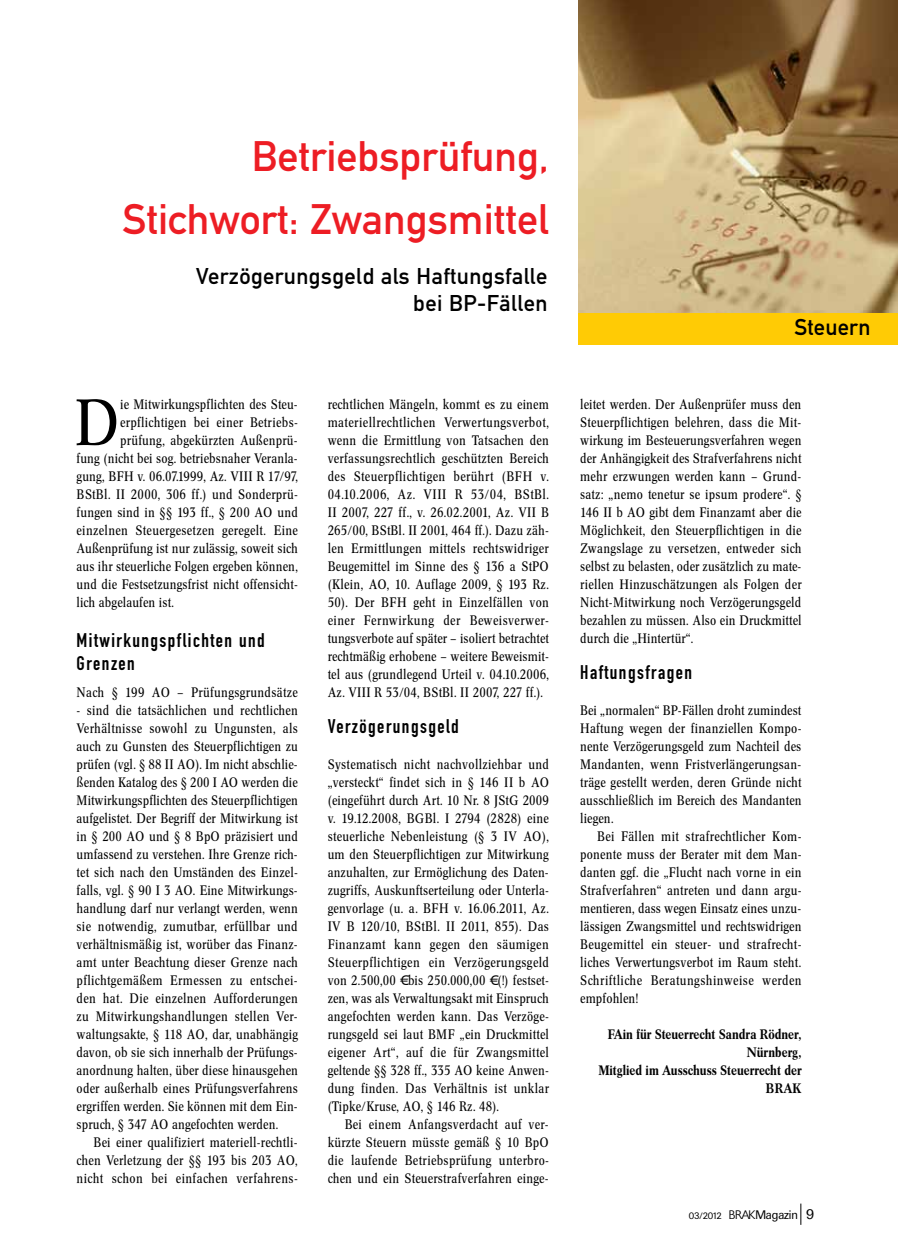
<style>
.page{position:relative;width:898px;height:1259px;background:#fff}
.page>*{position:absolute;margin:0;border:0;box-sizing:border-box;transform-origin:0 0}
.t1{font:64.05px "Concorde Condensed BQ";color:#000}
.t2{font:42px/63px "DIN Mittelschrift";color:#ed1d24;text-align:right}
.t3{font:22.5px/27px "DIN Mittelschrift";letter-spacing:.02em;color:#000;text-align:right}
.t4{font:19.5px/22.5px "DIN Engschrift";letter-spacing:.075em;color:#000}
.t5{font:13.5px/18px "Concorde Condensed BQ";letter-spacing:.01em;color:#000;text-align:justify}
.t6{font:500 13.5px/18px "Concorde Condensed BQ";color:#000;text-align:right}
.t7{font:9px "Ultimate";letter-spacing:-.07em;color:#000;scale:.95 1}
.s1{font-family:"Chantilly";font-weight:300;font-size:12px}
.s2{font-size:12px}
.s3{font-size:13.5px}
</style>
<div class="page">
<svg style="left:800px;top:1203px;width:1px;height:21px"></svg>
<img style="left:578px;top:0;width:319px;height:313px">
<div style="left:578px;top:313px;width:319px;height:31px;background:#ffcb05"></div>
<h2 class="t2" style="left:122px;top:124px;width:428px">Betriebsprüfung,<br>Stichwort: Zwangsmittel</h2>
<h3 class="t3" style="left:196px;top:263px;width:352px">Verzögerungsgeld als Haftungsfalle bei BP-Fällen</h3>
<h1 class="t1" style="left:74px;top:385px;width:47px">D</h1>
<p class="t5" style="left:120px;top:395px;width:179px">ie Mitwirkungspflichten des Steu-</p>
<p class="t5" style="left:120px;top:413px;width:179px">erpflichtigen bei einer Betriebs-</p>
<p class="t5" style="left:120px;top:431px;width:179px">prüfung, abgekürzten Außenprü-</p>
<p class="t5" style="left:77px;top:449px;width:223px">fung (nicht bei sog. betriebsnaher Veranla-</p>
<p class="t5" style="left:77px;top:467px;width:223px">gung, BFH v. 06.07.1999, Az. VIII R 17/97,</p>
<p class="t5" style="left:77px;top:485px;width:223px">BStBl. II 2000, 306 ff.) und Sonderprü-</p>
<p class="t5" style="left:77px;top:503px;width:223px">fungen sind in §§ 193 ff., § 200 AO und</p>
<p class="t5" style="left:77px;top:521px;width:223px">einzelnen Steuergesetzen geregelt. Eine</p>
<p class="t5" style="left:77px;top:539px;width:223px">Außenprüfung ist nur zulässig, soweit sich</p>
<p class="t5" style="left:77px;top:557px;width:223px">aus ihr steuerliche Folgen ergeben können,</p>
<p class="t5" style="left:77px;top:575px;width:223px">und die Festsetzungsfrist nicht offensicht-</p>
<p class="t5" style="left:77px;top:593px;width:99px">lich abgelaufen ist.</p>
<h3 class="t4" style="left:77px;top:629px;width:190px">Mitwirkungspflichten und<br>Grenzen</h3>
<p class="t5" style="left:77px;top:683px;width:223px">Nach § 199 AO – Prüfungsgrundsätze</p>
<p class="t5" style="left:77px;top:701px;width:223px">- sind die tatsächlichen und rechtlichen Verhältnisse sowohl zu Ungunsten, als auch zu Gunsten des Steuerpflichtigen zu prüfen (vgl. § 88 II AO). Im nicht abschlie&shy;ßenden Katalog des § 200 I AO werden die Mitwirkungspflichten des Steuerpflichtigen aufgelistet. Der Begriff der Mitwirkung ist in § 200 AO und § 8 BpO präzisiert und umfassend zu verstehen. Ihre Grenze rich&shy;tet sich nach den Umständen des Einzel&shy;falls, vgl. § 90 I 3 AO. Eine Mitwirkungs&shy;handlung darf nur verlangt werden, wenn sie notwendig, zumutbar, erfüllbar und verhältnismäßig ist, worüber das Finanz&shy;amt unter Beachtung dieser Grenze nach pflichtgemäßem Ermessen zu entschei&shy;den hat. Die einzelnen Aufforderungen zu Mitwirkungshandlungen stellen Ver&shy;waltungsakte, § 118 AO, dar, unabhängig davon, ob sie sich innerhalb der Prüfungs&shy;anordnung halten, über diese hinausgehen oder außerhalb eines Prüfungsverfahrens ergriffen werden. Sie können mit dem Ein&shy;spruch, § 347 AO angefochten werden.</p>
<p class="t5" style="left:77px;top:1133px;width:223px;text-indent:17px">Bei einer qualifiziert materiell-rechtli&shy;chen Verletzung der §§ 193 bis 203 AO, nicht schon bei einfachen verfahrens-</p>
<p class="t5" style="left:327px;top:395px;width:223px">rechtlichen Mängeln, kommt es zu einem materiellrechtlichen Verwertungsverbot, wenn die Ermittlung von Tatsachen den verfassungsrechtlich geschützten Bereich des Steuerpflichtigen berührt (BFH v.<br>04.10.2006, Az. VIII R 53/04, BStBl.<br>II 2007, 227 ff., v. 26.02.2001, Az. VII B 265/00, BStBl. II 2001, 464 ff.). Dazu zäh&shy;len Ermittlungen mittels rechtswidriger Beugemittel im Sinne des § 136 a StPO (Klein, AO, 10. Auflage 2009, § 193 Rz.<br>50). Der BFH geht in Einzelfällen von einer Fernwirkung der Beweisverwer&shy;tungsverbote auf später – isoliert betrachtet rechtmäßig erhobene – weitere Beweismit&shy;tel aus (grundlegend Urteil v. 04.10.2006, Az. VIII R 53/04, BStBl. II 2007, 227 ff.).</p>
<h3 class="t4" style="left:327px;top:715px;width:133px">Verzögerungsgeld</h3>
<p class="t5" style="left:327px;top:755px;width:223px">Systematisch nicht nachvollziehbar und „versteckt“ findet sich in § 146 II b AO (eingeführt durch Art. 10 Nr. 8 JStG 2009 v. 19.12.2008, BGBl. I 2794 (2828) eine steuerliche Nebenleistung (§ 3 IV AO), um den Steuerpflichtigen zur Mitwirkung anzuhalten, zur Ermöglichung des Daten&shy;zugriffs, Auskunftserteilung oder Unterla&shy;genvorlage (u. a. BFH v. 16.06.2011, Az.<br>IV B 120/10, BStBl. II 2011, 855). Das Finanzamt kann gegen den säumigen Steuerpflichtigen ein Verzögerungsgeld von 2.500,00 € bis 250.000,00 € (!) festset&shy;zen, was als Verwaltungsakt mit Einspruch angefochten werden kann. Das Verzöge&shy;rungsgeld sei laut BMF „ein Druckmittel eigener Art“, auf die für Zwangsmittel geltende §§ 328 ff., 335 AO keine Anwen&shy;dung finden. Das Verhältnis ist unklar (Tipke/Kruse, AO, § 146 Rz. 48).</p>
<p class="t5" style="left:327px;top:1115px;width:223px;text-indent:17px">Bei einem Anfangsverdacht auf ver&shy;kürzte Steuern müsste gemäß § 10 BpO die laufende Betriebsprüfung unterbro&shy;chen und ein Steuerstrafverfahren einge-</p>
<h3 class="t3" style="left:794px;top:314px;width:78px">Steuern</h3>
<p class="t5" style="left:580px;top:395px;width:223px">leitet werden. Der Außenprüfer muss den Steuerpflichtigen belehren, dass die Mit&shy;wirkung im Besteuerungsverfahren wegen der Anhängigkeit des Strafverfahrens nicht mehr erzwungen werden kann – Grund&shy;satz: „nemo tenetur se ipsum prodere“. § 146 II b AO gibt dem Finanzamt aber die Möglichkeit, den Steuerpflichtigen in die Zwangslage zu versetzen, entweder sich selbst zu belasten, oder zusätzlich zu mate&shy;riellen Hinzuschätzungen als Folgen der Nicht-Mitwirkung noch Verzögerungsgeld bezahlen zu müssen. Also ein Druckmittel durch die „Hintertür“.</p>
<h3 class="t4" style="left:580px;top:661px;width:113px">Haftungsfragen</h3>
<p class="t5" style="left:580px;top:701px;width:223px">Bei „normalen“ BP-Fällen droht zumindest Haftung wegen der finanziellen Kompo&shy;nente Verzögerungsgeld zum Nachteil des Mandanten, wenn Fristverlängerungsan&shy;träge gestellt werden, deren Gründe nicht ausschließlich im Bereich des Mandanten liegen.</p>
<p class="t5" style="left:580px;top:827px;width:223px;text-indent:17px">Bei Fällen mit strafrechtlicher Kom&shy;ponente muss der Berater mit dem Man&shy;danten ggf. die „Flucht nach vorne in ein Strafverfahren“ antreten und dann argu&shy;mentieren, dass wegen Einsatz eines unzu&shy;lässigen Zwangsmittel und rechtswidrigen Beugemittel ein steuer- und strafrecht&shy;liches Verwertungsverbot im Raum steht.<br>Schriftliche Beratungshinweise werden empfohlen!</p>
<p class="t6" style="left:598px;top:1025px;width:204px">FAin für Steuerrecht Sandra Rödner,<br>Nürnberg,<br>Mitglied im Ausschuss Steuerrecht der<br>BRAK</p>
<p class="t7" style="left:688px;top:1210px;width:134px">03/2012 <span class="s1">BRAK</span><span class="s2">Magazin</span> <span class="s3">9</span></p>
</div>
